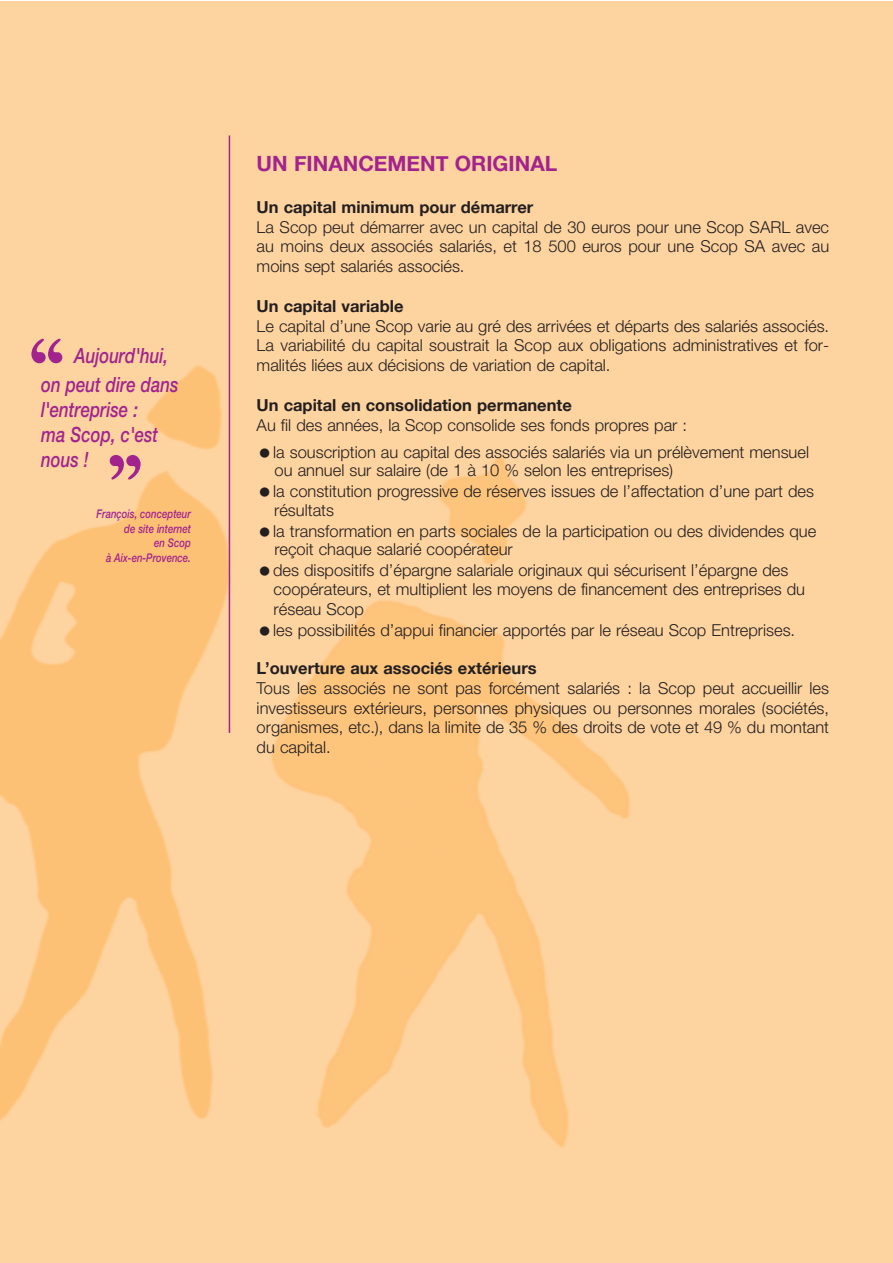
<style>
.page{position:relative;width:893px;height:1263px;background:#fff}
.page>*{position:absolute;margin:0;border:0;box-sizing:border-box;transform-origin:0 0}
.t1{font:700 90px "Garamond";color:#a2238e}
.t2{font:italic 500 21px/25.2px "Helvetica Neue";color:#a2238e;scale:.8 1}
.t3{font:700 21px "Helvetica Neue";color:#a2238e}
.t4{font:300 16.5px/19.8px "Helvetica Neue";color:#231f20}
.t5{font:700 16.5px "Helvetica Neue";color:#231f20}
.t6{font:italic 500 12px/14.4px "Helvetica Neue";color:#a2238e;text-align:right;scale:.8 1}
</style>
<div class="page">
<div style="left:0;top:1px;width:893px;height:1262px;background:#fdd39f"></div>
<img style="left:0;top:162px;width:630px;height:985px">
<hr style="left:229px;top:135px;width:1px;height:598px;background:#a2238e">
<svg style="left:260px;top:448px;width:10px;height:9px"></svg>
<svg style="left:260px;top:488px;width:10px;height:9px"></svg>
<svg style="left:260px;top:527px;width:10px;height:9px"></svg>
<svg style="left:260px;top:567px;width:10px;height:9px"></svg>
<svg style="left:260px;top:626px;width:10px;height:9px"></svg>
<h1 class="t1" style="left:27px;top:333px;width:41px">“</h1>
<p class="t2" style="left:41px;top:344px;width:173px;line-height:28px;text-indent:33px">Aujourd'hui, on peut dire dans</p>
<p class="t2" style="left:41px;top:399px;width:148px">l'entreprise : ma Scop, c'est nous !</p>
<h1 class="t1" style="left:145px;top:486px;width:41px;rotate:-180deg">“</h1>
<p class="t6" style="left:96px;top:508px;width:120px">François, concepteur de site internet<br>en Scop<br>à Aix-en-Provence.</p>
<p class="t3" style="left:257px;top:150px;width:302px">UN FINANCEMENT ORIGINAL</p>
<p class="t5" style="left:257px;top:197px;width:278px">Un capital minimum pour démarrer</p>
<p class="t4" style="left:257px;top:218px;width:574px;text-align:justify">La Scop peut démarrer avec un capital de 30 euros pour une Scop SARL avec au moins deux associés salariés, et 18 500 euros pour une Scop SA avec au moins sept salariés associés.</p>
<p class="t5" style="left:257px;top:296px;width:148px">Un capital variable</p>
<p class="t4" style="left:257px;top:317px;width:574px;text-align:justify">Le capital d’une Scop varie au gré des arrivées et départs des salariés associés.<br>La variabilité du capital soustrait la Scop aux obligations administratives et for&shy;malités liées aux décisions de variation de capital.</p>
<p class="t5" style="left:257px;top:395px;width:317px">Un capital en consolidation permanente</p>
<p class="t4" style="left:273px;top:413px;width:537px;line-height:27px;text-indent:-16px">Au fil des années, la Scop consolide ses fonds propres par :<br>la souscription au capital des associés salariés via un prélèvement mensuel</p>
<p class="t4" style="left:273px;top:461px;width:542px;line-height:21.1px">ou annuel sur salaire (de 1 à 10 % selon les entreprises)<br>la constitution progressive de réserves issues de l’affectation d’une part des</p>
<p class="t4" style="left:273px;top:501px;width:545px;line-height:21.1px">résultats<br>la transformation en parts sociales de la participation ou des dividendes que</p>
<p class="t4" style="left:273px;top:540px;width:517px;line-height:21.1px">reçoit chaque salarié coopérateur<br>des dispositifs d’épargne salariale originaux qui sécurisent l’épargne des</p>
<p class="t4" style="left:273px;top:580px;width:533px;line-height:20.5px">coopérateurs, et multiplient les moyens de financement des entreprises du réseau Scop<br>les possibilités d’appui financier apportés par le réseau Scop Entreprises.</p>
<p class="t5" style="left:257px;top:658px;width:282px">L’ouverture aux associés extérieurs</p>
<p class="t4" style="left:257px;top:680px;width:574px;text-align:justify">Tous les associés ne sont pas forcément salariés : la Scop peut accueillir les investisseurs extérieurs, personnes physiques ou personnes morales (sociétés, organismes, etc.), dans la limite de 35 % des droits de vote et 49 % du montant du capital.</p>
</div>
